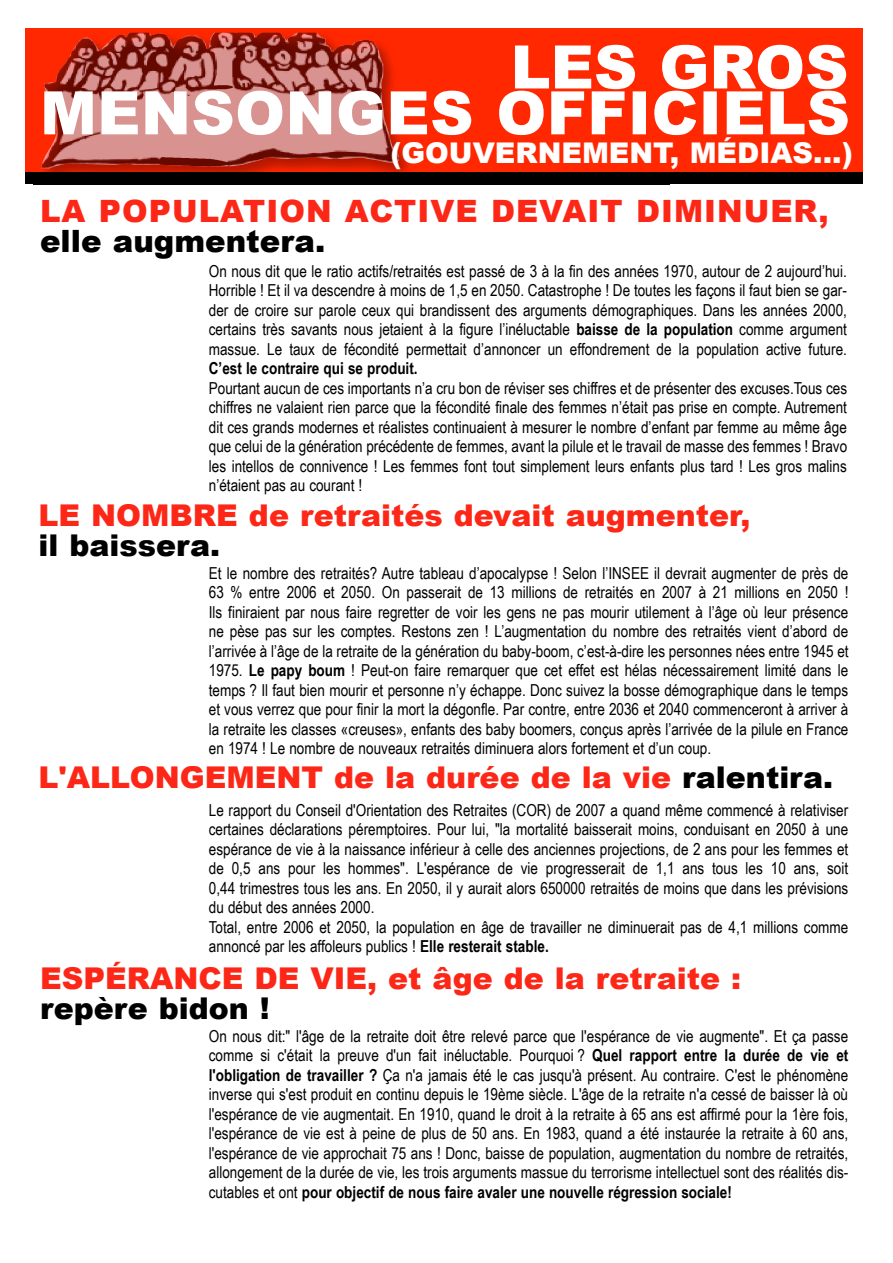
<style>
.page{position:relative;width:893px;height:1263px;background:#fff}
.page>*{position:absolute;margin:0;border:0;box-sizing:border-box;transform-origin:0 0}
.t1{font:900 60px "Arial";letter-spacing:.005em;color:#fff}
.t2{font:900 30.75px "Arial";letter-spacing:.035em;color:#fd2717}
.t3{font:900 30.75px "Arial";color:#000}
.t4{font:900 30px "Arial";color:#fd2717}
.t5{font:900 30px "Arial";color:#000}
.t6{font:900 28.5px "Arial";color:#fff}
.t7{font:16.5px/19.5px "Arial Narrow";color:#000;text-align:justify}
.t8{font:700 16.5px "Arial Narrow";color:#000}
.s1{font-weight:700}
.s2{color:#000}
</style>
<div class="page">
<div style="left:26px;top:28px;width:837px;height:145px;background:#ff2800"></div>
<div style="left:26px;top:173px;width:837px;height:11px;background:#000"></div>
<img style="left:33px;top:32px;width:636px;height:153px">
<img style="left:41px;top:33px;width:358px;height:135px">
<h1 class="t1" style="left:510px;top:22px;width:339px">LES GROS</h1>
<h1 class="t1" style="left:40px;top:68px;width:811px">MENSONGES OFFICIELS</h1>
<h3 class="t6" style="left:390px;top:131px;width:464px">(GOUVERNEMENT, MÉDIAS...)</h3>
<h2 class="t2" style="left:40px;top:188px;width:790px">LA POPULATION ACTIVE DEVAIT DIMINUER,</h2>
<h2 class="t3" style="left:40px;top:218px;width:287px">elle augmentera.</h2>
<p class="t7" style="left:209px;top:261px;width:639px">On nous dit que le ratio actifs/retraités est passé de 3 à la fin des années 1970, autour de 2 aujourd’hui.<br>Horrible ! Et il va descendre à moins de 1,5 en 2050. Catastrophe ! De toutes les façons il faut bien se gar&shy;der de croire sur parole ceux qui brandissent des arguments démographiques. Dans les années 2000, certains très savants nous jetaient à la figure l’inéluctable <span class="s1">baisse de la population</span> comme argument massue. Le taux de fécondité permettait d’annoncer un effondrement de la population active future.</p>
<p class="t8" style="left:209px;top:359px;width:210px">C’est le contraire qui se produit.</p>
<p class="t7" style="left:209px;top:378px;width:640px">Pourtant aucun de ces importants n’a cru bon de réviser ses chiffres et de présenter des excuses.Tous ces chiffres ne valaient rien parce que la fécondité finale des femmes n’était pas prise en compte. Autrement dit ces grands modernes et réalistes continuaient à mesurer le nombre d’enfant par femme au même âge que celui de la génération précédente de femmes, avant la pilule et le travail de masse des femmes ! Bravo les intellos de connivence ! Les femmes font tout simplement leurs enfants plus tard ! Les gros malins n’étaient pas au courant !</p>
<h3 class="t4" style="left:39px;top:493px;width:713px">LE NOMBRE de retraités devait augmenter,</h3>
<h3 class="t5" style="left:39px;top:523px;width:183px">il baissera.</h3>
<p class="t7" style="left:209px;top:563px;width:641px">Et le nombre des retraités? Autre tableau d’apocalypse ! Selon l’INSEE il devrait augmenter de près de 63 % entre 2006 et 2050. On passerait de 13 millions de retraités en 2007 à 21 millions en 2050 !<br>Ils finiraient par nous faire regretter de voir les gens ne pas mourir utilement à l’âge où leur présence ne pèse pas sur les comptes. Restons zen ! L’augmentation du nombre des retraités vient d’abord de l’arrivée à l’âge de la retraite de la génération du baby-boom, c’est-à-dire les personnes nées entre 1945 et 1975. <span class="s1">Le papy boum</span> ! Peut-on faire remarquer que cet effet est hélas nécessairement limité dans le temps ? Il faut bien mourir et personne n’y échappe. Donc suivez la bosse démographique dans le temps et vous verrez que pour finir la mort la dégonfle. Par contre, entre 2036 et 2040 commenceront à arriver à la retraite les classes «creuses», enfants des baby boomers, conçus après l’arrivée de la pilule en France en 1974 ! Le nombre de nouveaux retraités diminuera alors fortement et d’un coup.</p>
<h3 class="t4" style="left:39px;top:755px;width:796px">L'ALLONGEMENT de la durée de la vie <span class="s2">ralentira.</span></h3>
<p class="t7" style="left:209px;top:800px;width:641px;text-align:left">Le rapport du Conseil d'Orientation des Retraites (COR) de 2007 a quand même commencé à relativiser certaines déclarations péremptoires. Pour lui, "la mortalité baisserait moins, conduisant en 2050 à une espérance de vie à la naissance inférieur à celle des anciennes projections, de 2 ans pour les femmes et de 0,5 ans pour les hommes". L'espérance de vie progresserait de 1,1 ans tous les 10 ans, soit 0,44 trimestres tous les ans. En 2050, il y aurait alors 650000 retraités de moins que dans les prévisions du début des années 2000.<br>Total, entre 2006 et 2050, la population en âge de travailler ne diminuerait pas de 4,1 millions comme annoncé par les affoleurs publics ! <span class="s1">Elle resterait stable.</span></p>
<h3 class="t4" style="left:40px;top:956px;width:702px">ESPÉRANCE DE VIE, et âge de la retraite :</h3>
<h3 class="t5" style="left:40px;top:986px;width:231px">repère bidon !</h3>
<p class="t7" style="left:209px;top:1026px;width:641px">On nous dit:" l'âge de la retraite doit être relevé parce que l'espérance de vie augmente". Et ça passe comme si c'était la preuve d'un fait inéluctable. Pourquoi ? <span class="s1">Quel rapport entre la durée de vie et l'obligation de travailler ?</span> Ça n'a jamais été le cas jusqu'à présent. Au contraire. C'est le phénomène inverse qui s'est produit en continu depuis le 19ème siècle. L'âge de la retraite n'a cessé de baisser là où l'espérance de vie augmentait. En 1910, quand le droit à la retraite à 65 ans est affirmé pour la 1ère fois, l'espérance de vie est à peine de plus de 50 ans. En 1983, quand a été instaurée la retraite à 60 ans, l'espérance de vie approchait 75 ans ! Donc, baisse de population, augmentation du nombre de retraités, allongement de la durée de vie, les trois arguments massue du terrorisme intellectuel sont des réalités dis&shy;cutables et ont <span class="s1">pour objectif de nous faire avaler une nouvelle régression sociale!</span></p>
</div>
